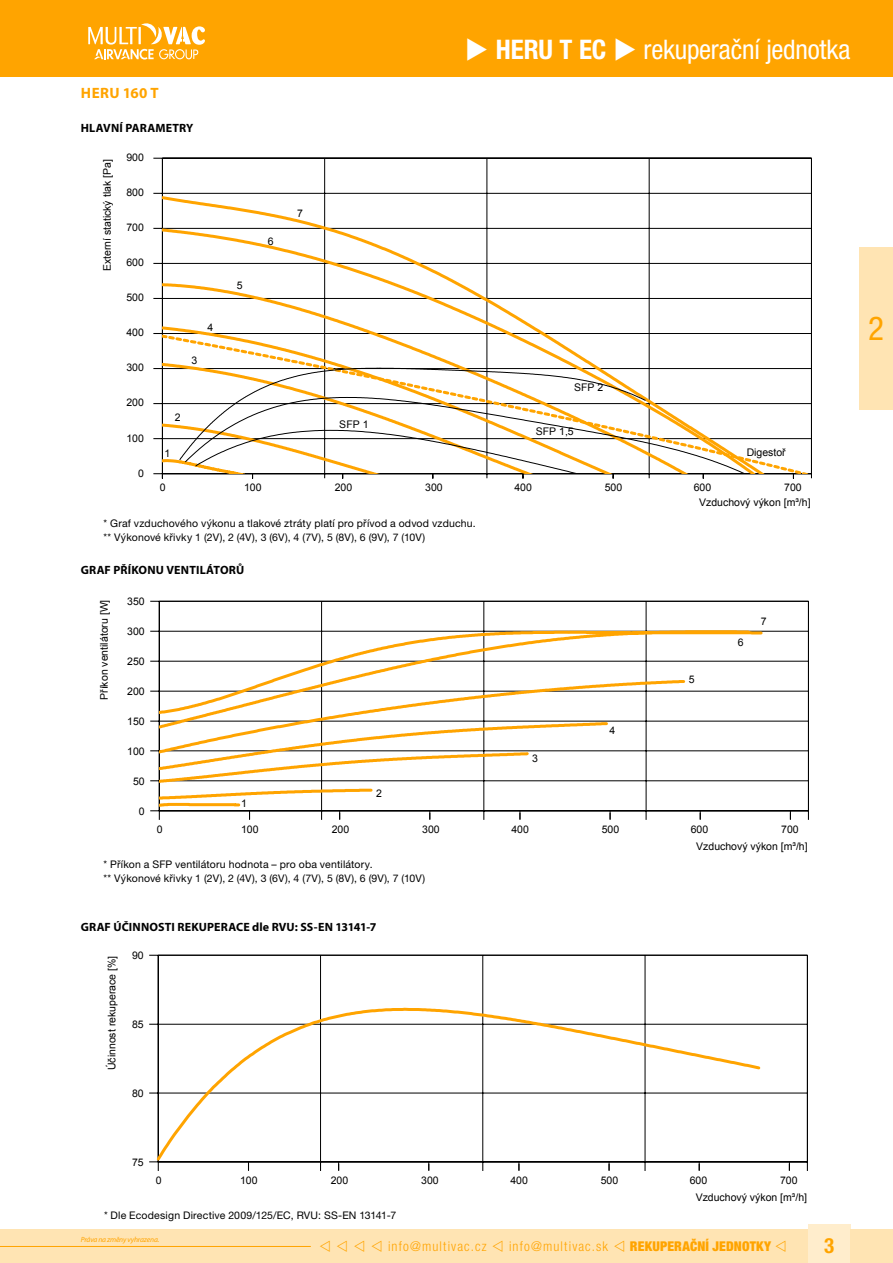
<style>
.page{position:relative;width:893px;height:1263px;background:#fff}
.page>*{position:absolute;margin:0;border:0;box-sizing:border-box;transform-origin:0 0}
.t1{font:condensed 33px "Helvetica Neue LT Pro";color:#ffa400}
.t2{font:condensed 27px "Helvetica Neue LT Pro";letter-spacing:-.01em;color:#fff}
.t3{font:700 condensed 21px "Helvetica Neue LT Pro";color:#ffa400}
.t4{font:700 15px "Myriad Pro";letter-spacing:.025em;color:#ffa400}
.t5{font:300 condensed 13.5px "Helvetica Neue LT Pro";letter-spacing:.08em;color:#ffa400}
.t6{font:700 12px "Myriad Pro";letter-spacing:.015em;color:#000}
.t7{font:10.5px/13.5px "Helvetica Neue LT Pro";letter-spacing:.015em;color:#000}
.t8{font:10.5px "Arial";color:#000}
.t9{font:10.5px "Arial";color:#010202}
.t10{font:italic 7.5px "Myriad Pro";letter-spacing:-.015em;color:#ffa400}
.s1{font-weight:700}
.s2{font-weight:900}
</style>
<div class="page">
<div style="left:0;top:0;width:893px;height:77px;background:#ffa400"></div>
<div style="left:859px;top:247px;width:34px;height:162px;background:#ffe4b3"></div>
<div style="left:808px;top:1225px;width:42px;height:38px;background:#ffedcc"></div>
<div style="left:850px;top:1229px;width:43px;height:34px;background:#ffe4b3"></div>
<div style="left:0;top:1229px;width:808px;height:34px;background:#ffe4b3"></div>
<hr style="left:0;top:1246px;width:311px;height:1px;background:#ffa400">
<svg style="left:88px;top:23px;width:117px;height:37px"></svg>
<svg style="left:153px;top:157px;width:659px;height:322px"></svg>
<svg style="left:162px;top:194px;width:629px;height:139px"></svg>
<svg style="left:162px;top:333px;width:649px;height:141px"></svg>
<svg style="left:179px;top:368px;width:467px;height:92px"></svg>
<svg style="left:185px;top:397px;width:626px;height:77px"></svg>
<svg style="left:150px;top:600px;width:659px;height:220px"></svg>
<svg style="left:159px;top:629px;width:605px;height:180px"></svg>
<svg style="left:149px;top:954px;width:659px;height:217px"></svg>
<svg style="left:154px;top:1006px;width:608px;height:157px"></svg>
<h3 class="t4" style="left:81px;top:83px;width:79px">HERU 160 T</h3>
<p class="t6" style="left:81px;top:120px;width:114px">HLAVNÍ PARAMETRY</p>
<p class="t8" style="left:100px;top:271px;width:114px;rotate:-90deg">Externí statický tlak [Pa]</p>
<p class="t8" style="left:126px;top:150px;width:19px">900</p>
<p class="t8" style="left:126px;top:186px;width:19px">800</p>
<p class="t8" style="left:126px;top:221px;width:19px">700</p>
<p class="t8" style="left:126px;top:256px;width:19px">600</p>
<p class="t8" style="left:126px;top:291px;width:19px">500</p>
<p class="t8" style="left:126px;top:326px;width:19px">400</p>
<p class="t8" style="left:126px;top:361px;width:19px">300</p>
<p class="t9" style="left:191px;top:354px;width:7px">3</p>
<p class="t9" style="left:207px;top:320px;width:7px">4</p>
<p class="t8" style="left:126px;top:396px;width:19px">200</p>
<p class="t8" style="left:126px;top:431px;width:19px">100</p>
<p class="t8" style="left:138px;top:466px;width:7px">0</p>
<p class="t9" style="left:175px;top:411px;width:7px">2</p>
<p class="t9" style="left:164px;top:446px;width:7px">1</p>
<p class="t9" style="left:237px;top:279px;width:7px">5</p>
<p class="t9" style="left:268px;top:234px;width:7px">6</p>
<p class="t9" style="left:297px;top:207px;width:7px">7</p>
<p class="t8" style="left:339px;top:417px;width:31px">SFP 1</p>
<h2 class="t2" style="left:465px;top:34px;width:387px">◆ <span class="s1">HERU T EC</span> ◆ rekuperační jednotka</h2>
<p class="t8" style="left:574px;top:380px;width:31px">SFP 2</p>
<p class="t8" style="left:536px;top:424px;width:39px">SFP 1,5</p>
<p class="t8" style="left:747px;top:446px;width:41px">Digestoř</p>
<p class="t8" style="left:160px;top:480px;width:7px">0</p>
<p class="t8" style="left:244px;top:480px;width:19px">100</p>
<p class="t8" style="left:335px;top:480px;width:19px">200</p>
<p class="t8" style="left:425px;top:480px;width:19px">300</p>
<p class="t8" style="left:514px;top:480px;width:19px">400</p>
<p class="t8" style="left:605px;top:480px;width:19px">500</p>
<p class="t8" style="left:694px;top:480px;width:19px">600</p>
<p class="t8" style="left:784px;top:480px;width:19px">700</p>
<p class="t7" style="left:104px;top:517px;width:374px">* Graf vzduchového výkonu a tlakové ztráty platí pro přívod a odvod vzduchu. ** Výkonové křivky 1 (2V), 2 (4V), 3 (6V), 4 (7V), 5 (8V), 6 (9V), 7 (10V)</p>
<p class="t6" style="left:81px;top:562px;width:165px">GRAF PŘÍKONU VENTILÁTORŮ</p>
<p class="t8" style="left:97px;top:700px;width:102px;rotate:-90deg">Příkon ventilátoru [W]</p>
<p class="t8" style="left:127px;top:595px;width:19px">350</p>
<p class="t8" style="left:127px;top:625px;width:19px">300</p>
<p class="t8" style="left:127px;top:654px;width:19px">250</p>
<p class="t8" style="left:127px;top:684px;width:19px">200</p>
<p class="t8" style="left:127px;top:714px;width:19px">150</p>
<p class="t8" style="left:127px;top:744px;width:19px">100</p>
<p class="t8" style="left:133px;top:774px;width:13px">50</p>
<p class="t8" style="left:139px;top:804px;width:7px">0</p>
<p class="t9" style="left:241px;top:796px;width:7px">1</p>
<p class="t9" style="left:376px;top:787px;width:7px">2</p>
<p class="t9" style="left:532px;top:751px;width:7px">3</p>
<p class="t9" style="left:609px;top:723px;width:7px">4</p>
<p class="t8" style="left:699px;top:496px;width:113px">Vzduchový výkon [m³/h]</p>
<p class="t9" style="left:689px;top:672px;width:7px">5</p>
<p class="t9" style="left:738px;top:635px;width:7px">6</p>
<p class="t9" style="left:761px;top:614px;width:7px">7</p>
<p class="t8" style="left:157px;top:822px;width:7px">0</p>
<p class="t8" style="left:241px;top:822px;width:19px">100</p>
<p class="t8" style="left:332px;top:822px;width:19px">200</p>
<p class="t8" style="left:422px;top:822px;width:19px">300</p>
<p class="t8" style="left:511px;top:822px;width:19px">400</p>
<p class="t8" style="left:602px;top:822px;width:19px">500</p>
<p class="t8" style="left:691px;top:822px;width:19px">600</p>
<p class="t8" style="left:781px;top:822px;width:19px">700</p>
<p class="t7" style="left:104px;top:858px;width:323px">* Příkon a SFP ventilátoru hodnota – pro oba ventilátory.<br>** Výkonové křivky 1 (2V), 2 (4V), 3 (6V), 4 (7V), 5 (8V), 6 (9V), 7 (10V)</p>
<p class="t6" style="left:81px;top:919px;width:297px">GRAF ÚČINNOSTI REKUPERACE dle RVU: SS-EN 13141-7</p>
<p class="t8" style="left:105px;top:1070px;width:116px;rotate:-90deg">Účinnost rekuperace [%]</p>
<p class="t8" style="left:132px;top:948px;width:13px">90</p>
<p class="t8" style="left:132px;top:1017px;width:13px">85</p>
<p class="t8" style="left:132px;top:1086px;width:13px">80</p>
<p class="t8" style="left:696px;top:839px;width:113px">Vzduchový výkon [m³/h]</p>
<h1 class="t1" style="left:868px;top:309px;width:17px">2</h1>
<p class="t8" style="left:132px;top:1155px;width:13px">75</p>
<p class="t8" style="left:156px;top:1173px;width:7px">0</p>
<p class="t8" style="left:240px;top:1173px;width:19px">100</p>
<p class="t8" style="left:331px;top:1173px;width:19px">200</p>
<p class="t8" style="left:421px;top:1173px;width:19px">300</p>
<p class="t8" style="left:510px;top:1173px;width:19px">400</p>
<p class="t8" style="left:601px;top:1173px;width:19px">500</p>
<p class="t8" style="left:690px;top:1173px;width:19px">600</p>
<p class="t8" style="left:780px;top:1173px;width:19px">700</p>
<p class="t8" style="left:696px;top:1190px;width:113px">Vzduchový výkon [m³/h]</p>
<p class="t7" style="left:104px;top:1208px;width:294px">* Dle Ecodesign Directive 2009/125/EC, RVU: SS-EN 13141-7</p>
<p class="t10" style="left:81px;top:1235px;width:80px">Práva na změny vyhrazena.</p>
<p class="t5" style="left:319px;top:1239px;width:469px">❖ ❖ ❖ ❖ info@multivac.cz ❖ info@multivac.sk ❖ <span class="s2">REKUPERAČNÍ JEDNOTKY</span> ❖</p>
<h3 class="t3" style="left:824px;top:1233px;width:12px">3</h3>
</div>
